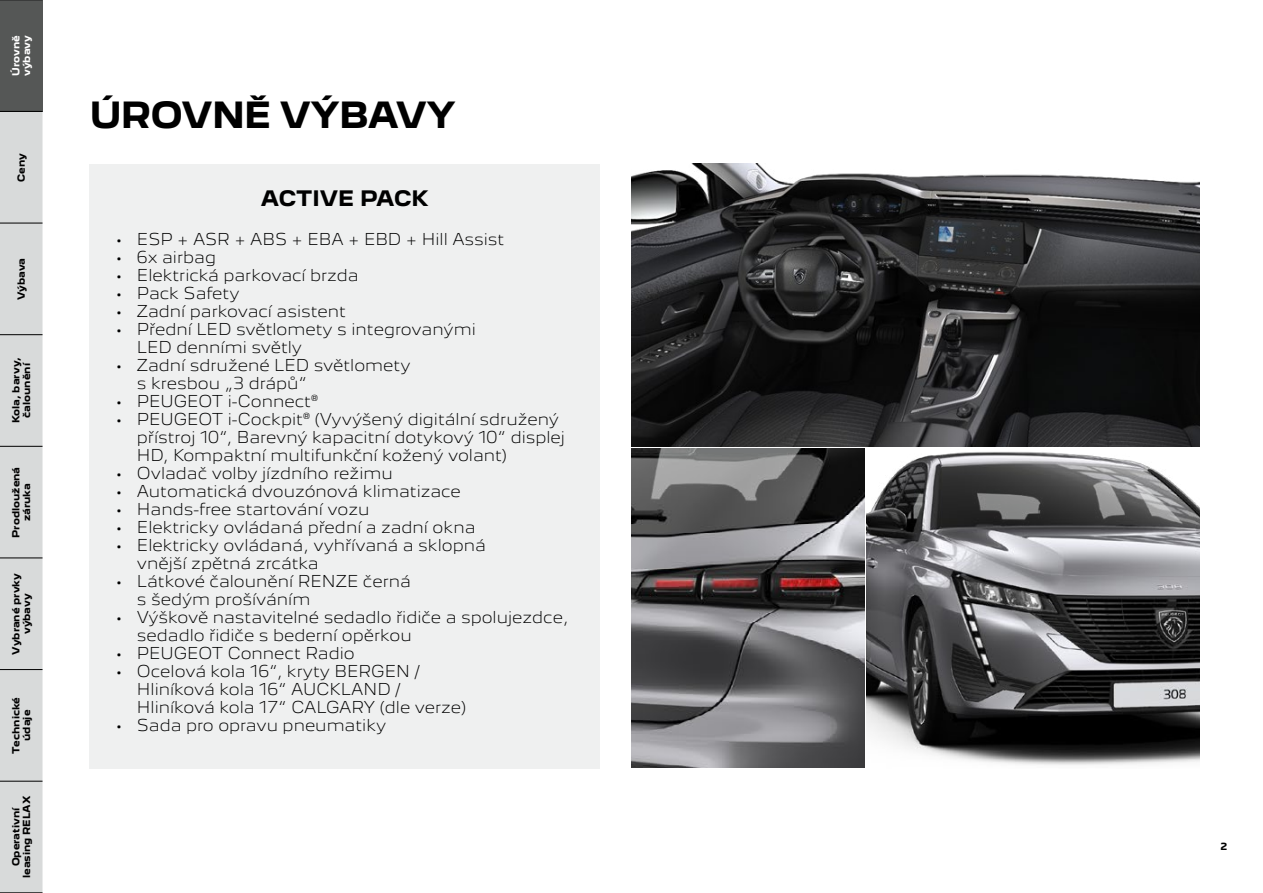
<style>
.page{position:relative;width:1263px;height:893px;background:#fff}
.page>*{position:absolute;margin:0;border:0;box-sizing:border-box;transform-origin:0 0}
.t1{font:700 33px "Peugeot New";letter-spacing:-.02em;color:#000}
.t2{font:700 19.5px "Peugeot New";color:#000}
.t3{font:300 15px/18px "Peugeot New";color:#000}
.t4{font:700 9px/10.8px "Peugeot New";color:#000;text-align:center}
.t5{font:700 9px/10.8px "Peugeot New";color:#fff}
</style>
<div class="page">
<div style="left:0;top:112px;width:43px;height:780px;background:#d8dada"></div>
<div style="left:0;top:0;width:43px;height:111px;background:#555756"></div>
<hr style="left:0;top:892px;width:43px;height:1px;background:#000">
<hr style="left:0;top:781px;width:43px;height:1px;background:#000">
<hr style="left:0;top:669px;width:43px;height:1px;background:#000">
<hr style="left:0;top:558px;width:43px;height:1px;background:#000">
<hr style="left:0;top:446px;width:43px;height:1px;background:#000">
<hr style="left:0;top:334px;width:43px;height:1px;background:#000">
<hr style="left:0;top:223px;width:43px;height:1px;background:#000">
<hr style="left:0;top:111px;width:43px;height:1px;background:#000">
<hr style="left:0;top:0;width:43px;height:1px;background:#000">
<div style="left:90px;top:164px;width:510px;height:604px;background:#eff0f0"></div>
<img style="left:631px;top:164px;width:568px;height:282px">
<img style="left:867px;top:451px;width:332px;height:314px">
<img style="left:631px;top:449px;width:234px;height:319px">
<p class="t5" style="left:10px;top:76px;width:43px;rotate:-90deg">Úrovně výbavy</p>
<p class="t4" style="left:16px;top:182px;width:30px;rotate:-90deg">Ceny</p>
<p class="t4" style="left:16px;top:300px;width:44px;rotate:-90deg">Výbava</p>
<p class="t4" style="left:10px;top:423px;width:67px;rotate:-90deg">Kola, barvy, čalounění</p>
<p class="t4" style="left:10px;top:537px;width:72px;rotate:-90deg">Prodloužená záruka</p>
<p class="t4" style="left:10px;top:655px;width:83px;rotate:-90deg">Vybrané prvky výbavy</p>
<p class="t4" style="left:10px;top:754px;width:58px;rotate:-90deg">Technické údaje</p>
<p class="t4" style="left:10px;top:878px;width:84px;rotate:-90deg">Operativní leasing RELAX</p>
<h1 class="t1" style="left:90px;top:92px;width:368px">ÚROVNĚ VÝBAVY</h1>
<h2 class="t2" style="left:261px;top:185px;width:170px">ACTIVE PACK</h2>
<p class="t3" style="left:116px;top:230px;width:390px">• ESP + ASR + ABS + EBA + EBD + Hill Assist</p>
<p class="t3" style="left:116px;top:248px;width:102px">• 6x airbag</p>
<p class="t3" style="left:116px;top:266px;width:245px">• Elektrická parkovací brzda</p>
<p class="t3" style="left:116px;top:284px;width:125px">• Pack Safety</p>
<p class="t3" style="left:116px;top:302px;width:232px">• Zadní parkovací asistent</p>
<p class="t3" style="left:137px;top:320px;width:340px;text-indent:-21px">• Přední LED světlomety s integrovanými<br>LED denními světly</p>
<p class="t3" style="left:137px;top:356px;width:275px;text-indent:-21px">• Zadní sdružené LED světlomety s kresbou „3 drápů“</p>
<p class="t3" style="left:116px;top:392px;width:204px">• PEUGEOT i-Connect®</p>
<p class="t3" style="left:137px;top:410px;width:430px;text-indent:-21px">• PEUGEOT i-Cockpit® (Vyvýšený digitální sdružený přístroj 10“, Barevný kapacitní dotykový 10“ displej<br>HD, Kompaktní multifunkční kožený volant)</p>
<p class="t3" style="left:116px;top:464px;width:279px">• Ovladač volby jízdního režimu</p>
<p class="t3" style="left:116px;top:482px;width:347px">• Automatická dvouzónová klimatizace</p>
<p class="t3" style="left:116px;top:500px;width:255px">• Hands-free startování vozu</p>
<p class="t3" style="left:116px;top:518px;width:361px">• Elektricky ovládaná přední a zadní okna</p>
<p class="t3" style="left:137px;top:536px;width:350px;text-indent:-21px">• Elektricky ovládaná, vyhřívaná a sklopná vnější zpětná zrcátka</p>
<p class="t3" style="left:137px;top:572px;width:276px;text-indent:-21px">• Látkové čalounění RENZE černá s šedým prošíváním</p>
<p class="t3" style="left:137px;top:608px;width:433px;text-indent:-21px">• Výškově nastavitelné sedadlo řidiče a spolujezdce, sedadlo řidiče s bederní opěrkou</p>
<p class="t3" style="left:116px;top:644px;width:241px">• PEUGEOT Connect Radio</p>
<p class="t3" style="left:137px;top:662px;width:331px;text-indent:-21px">• Ocelová kola 16“, kryty BERGEN /<br>Hliníková kola 16“ AUCKLAND /<br>Hliníková kola 17“ CALGARY (dle verze)</p>
<p class="t3" style="left:116px;top:716px;width:272px">• Sada pro opravu pneumatiky</p>
<p class="t4" style="left:1220px;top:841px;width:8px">2</p>
</div>
